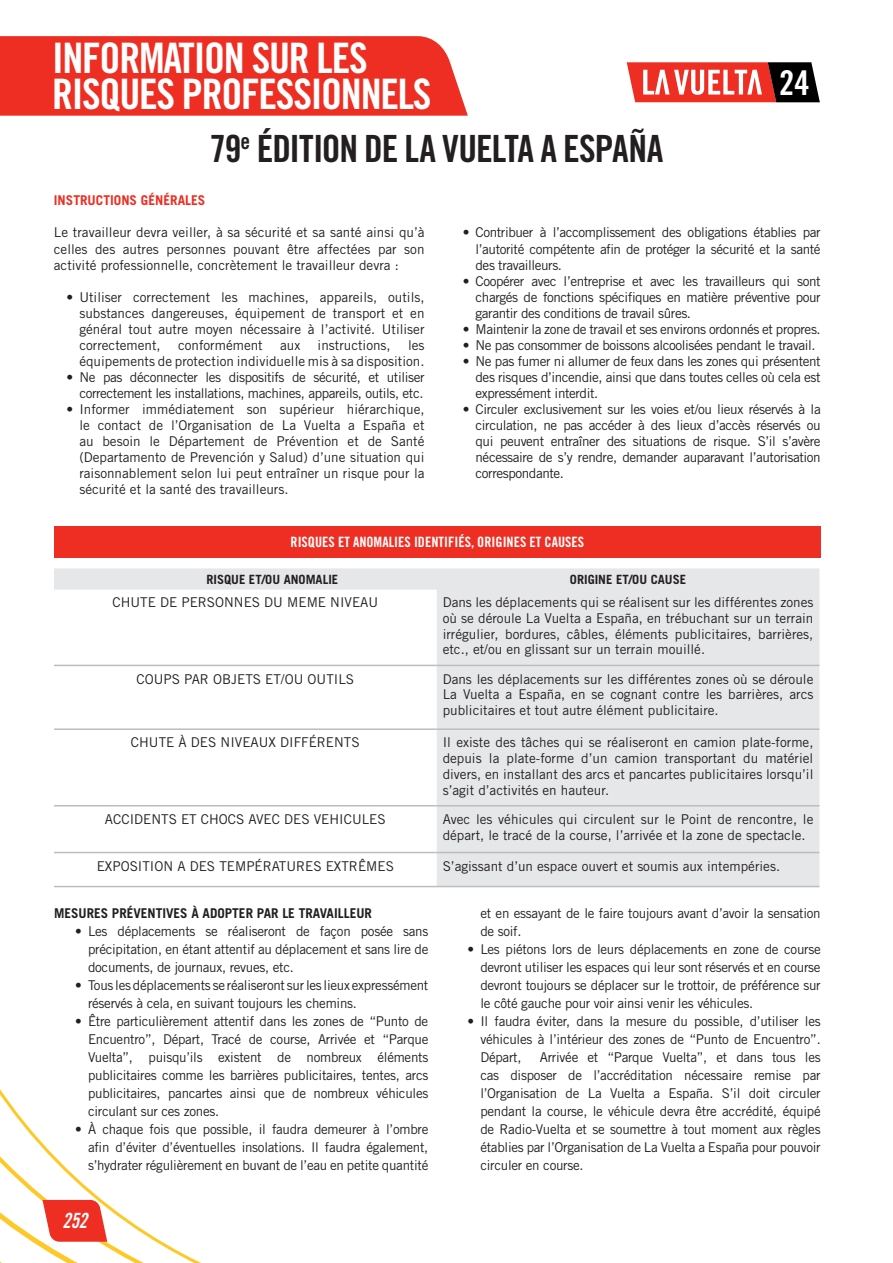
<style>
.page{position:relative;width:893px;height:1263px;background:#fff}
.page>*{position:absolute;margin:0;border:0;box-sizing:border-box;transform-origin:0 0}
.t1{font:42px/36px "Trade Gothic LT Pro Bd Cn 20";letter-spacing:-.03em;color:#fff}
.t2{font:37.5px "Trade Gothic LT Pro Bd Cn 20";letter-spacing:-.025em;color:#231f20}
.t3{font:34.2px "Trade Gothic LT Pro Bd Cn 20";color:#fff}
.t4{font:21px "Trade Gothic LT Pro Bd Cn 20 Obl";color:#fff;scale:.9 1}
.t5{font:14.25px "Trade Gothic LT Pro Bd Cn 20";color:#fff}
.t6{font:13.5px/18px "Trade Gothic LT Pro";letter-spacing:-.02em;color:#231f20;text-align:justify}
.t7{font:13.5px/16px "Trade Gothic LT Pro";color:#231f20;text-align:right}
.t8{font:700 13.5px "Trade Gothic LT Pro";color:#231f20}
.t9{font:700 13.5px "Trade Gothic LT Pro";color:#ee2e22}
.t10{font:700 12.75px "Trade Gothic LT Pro";color:#231f20}
</style>
<div class="page">
<svg style="left:0;top:887px;width:472px;height:376px"></svg>
<svg style="left:43px;top:1200px;width:64px;height:42px;background:#f04b3e"></svg>
<div style="left:54px;top:526px;width:767px;height:32px;background:#ee2e22"></div>
<svg style="left:54px;top:568px;width:765px;height:318px;fill:#e6e7e9"></svg>
<hr style="left:54px;top:665px;width:383px;height:1px;background:#bcbdc0">
<hr style="left:437px;top:665px;width:382px;height:1px;background:#bcbdc0">
<hr style="left:54px;top:728px;width:383px;height:2px;background:#bcbdc0">
<hr style="left:437px;top:728px;width:382px;height:2px;background:#bcbdc0">
<hr style="left:54px;top:805px;width:383px;height:1px;background:#bcbdc0">
<hr style="left:437px;top:805px;width:382px;height:1px;background:#bcbdc0">
<hr style="left:54px;top:852px;width:383px;height:1px;background:#bcbdc0">
<hr style="left:437px;top:852px;width:382px;height:1px;background:#bcbdc0">
<hr style="left:54px;top:886px;width:383px;height:1px;background:#bcbdc0">
<hr style="left:437px;top:886px;width:382px;height:1px;background:#bcbdc0">
<svg style="left:627px;top:62px;width:193px;height:40px"></svg>
<div style="left:0;top:36px;width:468px;height:80px;background:#ee2e22"></div>
<h1 class="t1" style="left:52px;top:40px;width:381px">INFORMATION SUR LES<br>RISQUES PROFESSIONNELS</h1>
<h2 class="t2" style="left:210px;top:125px;width:455px">79<sup>e</sup> ÉDITION DE LA VUELTA A ESPAÑA</h2>
<h3 class="t3" style="left:779px;top:62px;width:32px">24</h3>
<p class="t9" style="left:54px;top:192px;width:153px">INSTRUCTIONS GÉNÉRALES</p>
<p class="t6" style="left:54px;top:224px;width:372px;line-height:16px">Le travailleur devra veiller, à sa sécurité et sa santé ainsi qu’à celles des autres personnes pouvant être affectées par son activité professionnelle, concrètement le travailleur devra :</p>
<p class="t6" style="left:79px;top:289px;width:347px;line-height:16px;text-indent:-13px">• Utiliser correctement les machines, appareils, outils, substances dangereuses, équipement de transport et en général tout autre moyen nécessaire à l’activité. Utiliser correctement,</p>
<p class="t7" style="left:178px;top:337px;width:86px">conformément</p>
<p class="t6" style="left:280px;top:336px;width:22px">aux</p>
<p class="t7" style="left:318px;top:337px;width:75px">instructions,</p>
<p class="t7" style="left:79px;top:337px;width:347px">les<br>équipements de protection individuelle mis à sa disposition.</p>
<p class="t6" style="left:67px;top:369px;width:359px;line-height:16px;text-align:right">• Ne pas déconnecter les dispositifs de sécurité, et utiliser correctement les installations, machines, appareils, outils, etc.</p>
<p class="t6" style="left:79px;top:401px;width:347px;line-height:16px;text-indent:-13px">• Informer immédiatement son supérieur hiérarchique, le contact de l’Organisation de La Vuelta a España et au besoin le Département de Prévention et de Santé (Departamento de Prevención y Salud) d’une situation qui raisonnablement selon lui peut entraîner un risque pour la sécurité et la santé des travailleurs.</p>
<p class="t6" style="left:476px;top:224px;width:347px;line-height:16px;text-indent:-13px">• Contribuer à l’accomplissement des obligations établies par l’autorité compétente afin de protéger la sécurité et la santé des travailleurs.</p>
<p class="t6" style="left:476px;top:273px;width:347px;line-height:16px;text-indent:-13px">• Coopérer avec l’entreprise et avec les travailleurs qui sont chargés de fonctions spécifiques en matière préventive pour garantir des conditions de travail sûres.</p>
<p class="t6" style="left:463px;top:320px;width:359px">• Maintenir la zone de travail et ses environs ordonnés et propres.</p>
<p class="t6" style="left:463px;top:336px;width:354px">• Ne pas consommer de boissons alcoolisées pendant le travail.</p>
<p class="t6" style="left:476px;top:353px;width:347px;line-height:16px;text-indent:-13px">• Ne pas fumer ni allumer de feux dans les zones qui présentent des risques d’incendie, ainsi que dans toutes celles où cela est expressément interdit.</p>
<p class="t6" style="left:476px;top:401px;width:347px;line-height:16px;text-indent:-13px">• Circuler exclusivement sur les voies et/ou lieux réservés à la circulation, ne pas accéder à des lieux d’accès réservés ou qui peuvent entraîner des situations de risque. S’il s’avère nécessaire de s’y rendre, demander auparavant l’autorisation correspondante.</p>
<p class="t5" style="left:291px;top:534px;width:295px">RISQUES ET ANOMALIES IDENTIFIÉS, ORIGINES ET CAUSES</p>
<p class="t10" style="left:206px;top:571px;width:133px">RISQUE ET/OU ANOMALIE</p>
<p class="t10" style="left:570px;top:571px;width:118px">ORIGINE ET/OU CAUSE</p>
<p class="t7" style="left:112px;top:594px;width:267px">CHUTE DE PERSONNES DU MEME NIVEAU</p>
<p class="t6" style="left:443px;top:594px;width:372px;line-height:15.8px">Dans les déplacements qui se réalisent sur les différentes zones où se déroule La Vuelta a España, en trébuchant sur un terrain irrégulier, bordures, câbles, éléments publicitaires, barrières, etc., et/ou en glissant sur un terrain mouillé.</p>
<p class="t7" style="left:137px;top:671px;width:219px">COUPS PAR OBJETS ET/OU OUTILS</p>
<p class="t6" style="left:443px;top:671px;width:372px;line-height:15.8px">Dans les déplacements sur les différentes zones où se déroule La Vuelta a España, en se cognant contre les barrières, arcs publicitaires et tout autre élément publicitaire.</p>
<p class="t7" style="left:131px;top:734px;width:230px">CHUTE À DES NIVEAUX DIFFÉRENTS</p>
<p class="t6" style="left:443px;top:735px;width:372px;line-height:15.8px">Il existe des tâches qui se réaliseront en camion plate-forme, depuis la plate-forme d’un camion transportant du matériel divers, en installant des arcs et pancartes publicitaires lorsqu’il s’agit d’activités en hauteur.</p>
<p class="t7" style="left:105px;top:811px;width:282px">ACCIDENTS ET CHOCS AVEC DES VEHICULES</p>
<p class="t7" style="left:443px;top:811px;width:372px;text-align:left">Avec les véhicules qui circulent sur le Point de rencontre, le départ, le tracé de la course, l’arrivée et la zone de spectacle.</p>
<p class="t7" style="left:97px;top:858px;width:299px">EXPOSITION A DES TEMPÉRATURES EXTRÊMES</p>
<p class="t7" style="left:443px;top:858px;width:339px">S’agissant d’un espace ouvert et soumis aux intempéries.</p>
<p class="t8" style="left:54px;top:905px;width:319px">MESURES PRÉVENTIVES À ADOPTER PAR LE TRAVAILLEUR</p>
<p class="t6" style="left:88px;top:922px;width:342px;text-indent:-13px">• Les déplacements se réaliseront de façon posée sans précipitation, en étant attentif au déplacement et sans lire de documents, de journaux, revues, etc.</p>
<p class="t6" style="left:88px;top:976px;width:342px;text-indent:-13px">• Tous les déplacements se réaliseront sur les lieux expressément réservés à cela, en suivant toujours les chemins.</p>
<p class="t6" style="left:88px;top:1012px;width:342px;text-indent:-13px">• Être particulièrement attentif dans les zones de “Punto de Encuentro”, Départ, Tracé de course, Arrivée et “Parque Vuelta”, puisqu’ils existent de nombreux éléments publicitaires comme les barrières publicitaires, tentes, arcs publicitaires, pancartes ainsi que de nombreux véhicules circulant sur ces zones.</p>
<p class="t6" style="left:88px;top:1120px;width:342px;text-indent:-13px">• À chaque fois que possible, il faudra demeurer à l’ombre afin d’éviter d’éventuelles insolations. Il faudra également, s’hydrater régulièrement en buvant de l’eau en petite quantité</p>
<p class="t6" style="left:480px;top:904px;width:342px">et en essayant de le faire toujours avant d’avoir la sensation de soif.</p>
<p class="t6" style="left:480px;top:940px;width:342px;text-indent:-13px">• Les piétons lors de leurs déplacements en zone de course devront utiliser les espaces qui leur sont réservés et en course devront toujours se déplacer sur le trottoir, de préférence sur le côté gauche pour voir ainsi venir les véhicules.</p>
<p class="t6" style="left:480px;top:1012px;width:342px;text-indent:-13px">• Il faudra éviter, dans la mesure du possible, d’utiliser les véhicules à l’intérieur des zones de “Punto de Encuentro”.<br>Départ,</p>
<p class="t6" style="left:480px;top:1048px;width:342px;text-indent:59px">Arrivée et “Parque Vuelta”, et dans tous les cas disposer de l’accréditation nécessaire remise par l’Organisation de La Vuelta a España. S’il doit circuler pendant la course, le véhicule devra être accrédité, équipé de Radio-Vuelta et se soumettre à tout moment aux règles établies par l’Organisation de La Vuelta a España pour pouvoir circuler en course.</p>
<h3 class="t4" style="left:63px;top:1208px;width:29px">252</h3>
</div>
